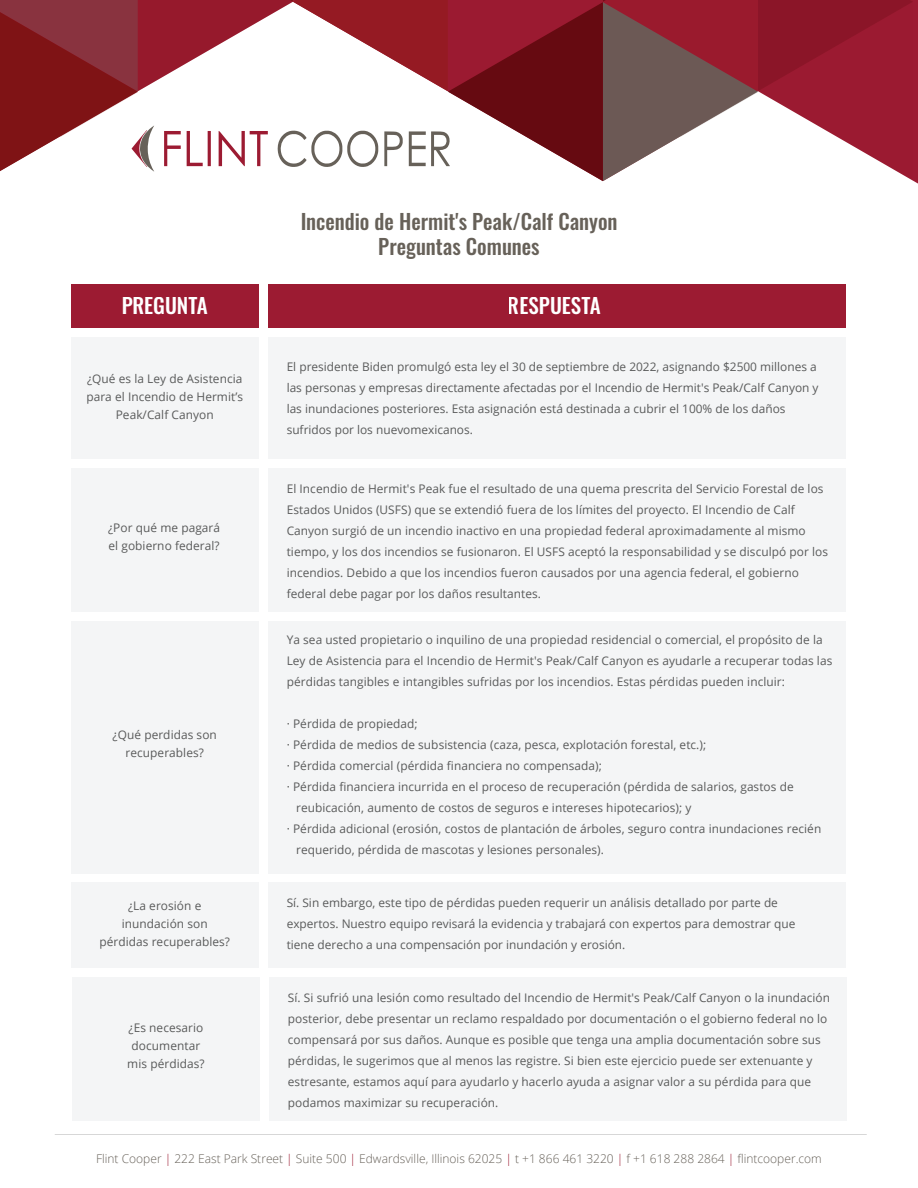
<style>
.page{position:relative;width:918px;height:1188px;background:#fff}
.page>*{position:absolute;margin:0;border:0;box-sizing:border-box;transform-origin:0 0}
.t1{font:500 21px/25.2px "Oswald";color:#676159;text-align:center}
.t2{font:500 21px "Oswald";color:#fff}
.t3{font:300 12px "Open Sans";color:#676159}
.t4{font:11.85px/21px "Open Sans";letter-spacing:.005em;color:#595a5a}
.s1{color:#9c1b32}
</style>
<div class="page">
<svg style="left:602px;top:0;width:316px;height:184px"></svg>
<svg style="left:0;top:0;width:913px;height:181px"></svg>
<div style="left:72px;top:978px;width:188px;height:143px;background:#f4f5f6"></div>
<div style="left:269px;top:978px;width:578px;height:143px;background:#f4f5f6"></div>
<div style="left:71px;top:284px;width:188px;height:44px;background:#9c1b32"></div>
<div style="left:268px;top:284px;width:578px;height:44px;background:#9c1b32"></div>
<div style="left:71px;top:337px;width:188px;height:122px;background:#f4f5f6"></div>
<div style="left:268px;top:337px;width:578px;height:122px;background:#f4f5f6"></div>
<div style="left:71px;top:468px;width:188px;height:143px;background:#f4f5f6"></div>
<div style="left:268px;top:468px;width:578px;height:143px;background:#f4f5f6"></div>
<div style="left:71px;top:883px;width:188px;height:85px;background:#f4f5f6"></div>
<div style="left:268px;top:883px;width:578px;height:85px;background:#f4f5f6"></div>
<div style="left:71px;top:621px;width:188px;height:252px;background:#f4f5f6"></div>
<div style="left:268px;top:621px;width:578px;height:252px;background:#f4f5f6"></div>
<h1 class="t1" style="left:300px;top:210px;width:319px">Incendio de Hermit's Peak/Calf Canyon<br>Preguntas Comunes</h1>
<h1 class="t2" style="left:121px;top:295px;width:88px">PREGUNTA</h1>
<h1 class="t2" style="left:508px;top:295px;width:95px">RESPUESTA</h1>
<p class="t4" style="left:86px;top:369px;width:158px;line-height:18px;text-align:center">¿Qué es la Ley de Asistencia para el Incendio de Hermit’s<br>Peak/Calf Canyon</p>
<p class="t4" style="left:108px;top:519px;width:113px;line-height:18px">¿Por qué me pagará el gobierno federal?</p>
<p class="t4" style="left:113px;top:726px;width:106px;line-height:18px;text-align:center">¿Qué perdidas son recuperables?</p>
<p class="t4" style="left:99px;top:897px;width:132px;line-height:18px;text-align:center">¿La erosión e inundación son pérdidas recuperables?</p>
<p class="t4" style="left:127px;top:1019px;width:79px;line-height:18px;text-align:center">¿Es necesario documentar mis pérdidas?</p>
<p class="t4" style="left:287px;top:355px;width:533px">El presidente Biden promulgó esta ley el 30 de septiembre de 2022, asignando $2500 millones a las personas y empresas directamente afectadas por el Incendio de Hermit's Peak/Calf Canyon y las inundaciones posteriores. Esta asignación está destinada a cubrir el 100% de los daños sufridos por los nuevomexicanos.</p>
<p class="t4" style="left:287px;top:477px;width:543px">El Incendio de Hermit's Peak fue el resultado de una quema prescrita del Servicio Forestal de los Estados Unidos (USFS) que se extendió fuera de los límites del proyecto. El Incendio de Calf Canyon surgió de un incendio inactivo en una propiedad federal aproximadamente al mismo tiempo, y los dos incendios se fusionaron. El USFS aceptó la responsabilidad y se disculpó por los incendios. Debido a que los incendios fueron causados por una agencia federal, el gobierno federal debe pagar por los daños resultantes.</p>
<p class="t4" style="left:287px;top:629px;width:547px">Ya sea usted propietario o inquilino de una propiedad residencial o comercial, el propósito de la<br>Ley de Asistencia para el Incendio de Hermit's Peak/Calf Canyon es ayudarle a recuperar todas las pérdidas tangibles e intangibles sufridas por los incendios. Estas pérdidas pueden incluir:</p>
<p class="t4" style="left:287px;top:713px;width:133px">· Pérdida de propiedad;</p>
<p class="t4" style="left:287px;top:734px;width:421px">· Pérdida de medios de subsistencia (caza, pesca, explotación forestal, etc.);</p>
<p class="t4" style="left:287px;top:755px;width:317px">· Pérdida comercial (pérdida financiera no compensada);</p>
<p class="t4" style="left:287px;top:776px;width:509px">· Pérdida financiera incurrida en el proceso de recuperación (pérdida de salarios, gastos de</p>
<p class="t4" style="left:296px;top:797px;width:397px">reubicación, aumento de costos de seguros e intereses hipotecarios); y</p>
<p class="t4" style="left:287px;top:818px;width:536px">· Pérdida adicional (erosión, costos de plantación de árboles, seguro contra inundaciones recién</p>
<p class="t4" style="left:296px;top:839px;width:309px">requerido, pérdida de mascotas y lesiones personales).</p>
<p class="t4" style="left:287px;top:892px;width:510px">Sí. Sin embargo, este tipo de pérdidas pueden requerir un análisis detallado por parte de expertos. Nuestro equipo revisará la evidencia y trabajará con expertos para demostrar que tiene derecho a una compensación por inundación y erosión.</p>
<p class="t4" style="left:288px;top:987px;width:544px">Sí. Si sufrió una lesión como resultado del Incendio de Hermit's Peak/Calf Canyon o la inundación posterior, debe presentar un reclamo respaldado por documentación o el gobierno federal no lo compensará por sus daños. Aunque es posible que tenga una amplia documentación sobre sus pérdidas, le sugerimos que al menos las registre. Si bien este ejercicio puede ser extenuante y estresante, estamos aquí para ayudarlo y hacerlo ayuda a asignar valor a su pérdida para que podamos maximizar su recuperación.</p>
<p class="t3" style="left:96px;top:1151px;width:727px">Flint Cooper <span class="s1">|</span> 222 East Park Street <span class="s1">|</span> Suite 500 <span class="s1">|</span> Edwardsville, Illinois 62025 <span class="s1">|</span> t +1 866 461 3220 <span class="s1">|</span> f +1 618 288 2864 <span class="s1">|</span> flintcooper.com</p>
</div>
